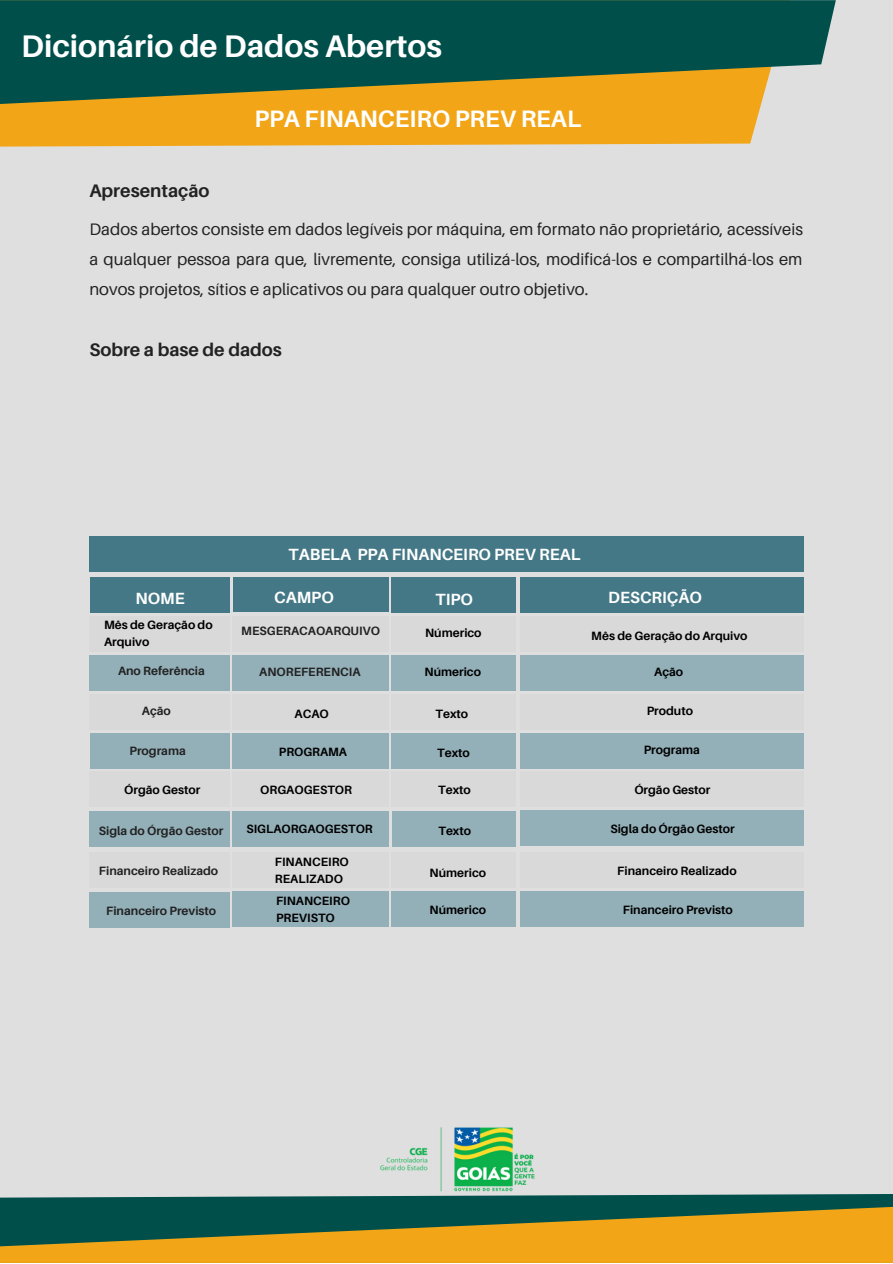
<style>
.page{position:relative;width:893px;height:1264px;background:#fff}
.page>*{position:absolute;margin:0;border:0;box-sizing:border-box;transform-origin:0 0}
.t1{font:700 31.2px "Aileron";color:#fff}
.t2{font:700 23.7px "Aileron";color:#fff}
.t3{font:700 18.15px "Aileron";color:#222}
.t4{font:16.65px/30.3px "Aileron";letter-spacing:.005em;color:#222;text-align:justify}
.t5{font:700 16.2px "Aileron";color:#fff}
.t6{font:700 12px/16.8px "Aileron";color:#000}
.t7{font:700 12px "Aileron";color:#222}
</style>
<div class="page">
<div style="left:0;top:0;width:892px;height:1262px;background:#dfdfdf"></div>
<div style="left:0;top:104px;width:761px;height:43px;background:#f2a516"></div>
<svg style="left:0;top:0;width:835px;height:104px;background:#2f6247"></svg>
<svg style="left:0;top:1194px;width:892px;height:12px;background:#1b605c"></svg>
<svg style="left:0;top:1206px;width:892px;height:56px;background:#988529"></svg>
<img style="left:345px;top:1127px;width:202px;height:69px">
<div style="left:89px;top:537px;width:714px;height:35px;background:#447886"></div>
<div style="left:90px;top:577px;width:140px;height:35px;background:#447886"></div>
<div style="left:392px;top:577px;width:124px;height:35px;background:#447886"></div>
<div style="left:233px;top:577px;width:155px;height:35px;background:#447886"></div>
<div style="left:520px;top:577px;width:284px;height:35px;background:#447886"></div>
<div style="left:89px;top:617px;width:141px;height:35px;background:#d9d9d9"></div>
<div style="left:232px;top:617px;width:157px;height:35px;background:#d9d9d9"></div>
<div style="left:392px;top:617px;width:124px;height:35px;background:#d9d9d9"></div>
<div style="left:520px;top:617px;width:284px;height:35px;background:#d9d9d9"></div>
<div style="left:89px;top:656px;width:141px;height:35px;background:#93afb8"></div>
<div style="left:520px;top:656px;width:284px;height:35px;background:#93afb8"></div>
<div style="left:232px;top:656px;width:157px;height:35px;background:#93afb8"></div>
<div style="left:392px;top:656px;width:124px;height:35px;background:#93afb8"></div>
<div style="left:89px;top:694px;width:141px;height:35px;background:#d9d9d9"></div>
<div style="left:232px;top:694px;width:157px;height:35px;background:#d9d9d9"></div>
<div style="left:392px;top:694px;width:124px;height:35px;background:#d9d9d9"></div>
<div style="left:520px;top:694px;width:284px;height:35px;background:#d9d9d9"></div>
<div style="left:90px;top:733px;width:140px;height:35px;background:#93afb8"></div>
<div style="left:520px;top:733px;width:284px;height:35px;background:#93afb8"></div>
<div style="left:232px;top:733px;width:157px;height:35px;background:#93afb8"></div>
<div style="left:392px;top:733px;width:124px;height:35px;background:#93afb8"></div>
<div style="left:89px;top:772px;width:141px;height:35px;background:#d9d9d9"></div>
<div style="left:232px;top:772px;width:157px;height:35px;background:#d9d9d9"></div>
<div style="left:392px;top:772px;width:124px;height:35px;background:#d9d9d9"></div>
<div style="left:520px;top:772px;width:284px;height:35px;background:#d9d9d9"></div>
<div style="left:89px;top:811px;width:141px;height:35px;background:#93afb8"></div>
<div style="left:520px;top:810px;width:284px;height:35px;background:#93afb8"></div>
<div style="left:232px;top:811px;width:157px;height:35px;background:#93afb8"></div>
<div style="left:392px;top:811px;width:124px;height:35px;background:#93afb8"></div>
<div style="left:89px;top:852px;width:141px;height:35px;background:#d9d9d9"></div>
<div style="left:232px;top:852px;width:157px;height:35px;background:#d9d9d9"></div>
<div style="left:392px;top:852px;width:124px;height:35px;background:#d9d9d9"></div>
<div style="left:520px;top:852px;width:284px;height:35px;background:#d9d9d9"></div>
<div style="left:89px;top:892px;width:141px;height:35px;background:#93afb8"></div>
<div style="left:520px;top:891px;width:284px;height:35px;background:#93afb8"></div>
<div style="left:232px;top:891px;width:157px;height:35px;background:#93afb8"></div>
<div style="left:392px;top:891px;width:124px;height:35px;background:#93afb8"></div>
<h1 class="t1" style="left:21px;top:27px;width:422px">Dicionário de Dados Abertos</h1>
<h3 class="t3" style="left:89px;top:180px;width:122px">Apresentação</h3>
<h2 class="t2" style="left:254px;top:104px;width:328px">PPA FINANCEIRO PREV REAL</h2>
<p class="t4" style="left:89px;top:213px;width:715px">Dados abertos consiste em dados legíveis por máquina, em formato não proprietário, acessíveis a qualquer pessoa para que, livremente, consiga utilizá-los, modificá-los e compartilhá-los em novos projetos, sítios e aplicativos ou para qualquer outro objetivo.</p>
<h3 class="t3" style="left:89px;top:338px;width:194px">Sobre a base de dados</h3>
<h3 class="t5" style="left:288px;top:544px;width:293px">TABELA PPA FINANCEIRO PREV REAL</h3>
<h3 class="t5" style="left:274px;top:587px;width:61px">CAMPO</h3>
<h3 class="t5" style="left:435px;top:588px;width:39px">TIPO</h3>
<h3 class="t5" style="left:135px;top:588px;width:51px">NOME</h3>
<h3 class="t5" style="left:608px;top:587px;width:95px">DESCRIÇÃO</h3>
<p class="t6" style="left:104px;top:616px;width:110px">Mês de Geração do<br>Arquivo</p>
<p class="t7" style="left:118px;top:663px;width:88px">Ano Referência</p>
<p class="t7" style="left:142px;top:703px;width:30px">Ação</p>
<p class="t7" style="left:129px;top:743px;width:58px">Programa</p>
<p class="t7" style="left:241px;top:623px;width:140px">MESGERACAOARQUIVO</p>
<p class="t7" style="left:259px;top:664px;width:103px">ANOREFERENCIA</p>
<p class="t6" style="left:294px;top:705px;width:36px">ACAO</p>
<p class="t6" style="left:279px;top:742px;width:70px">PROGRAMA</p>
<p class="t6" style="left:425px;top:624px;width:58px">Númerico</p>
<p class="t6" style="left:424px;top:663px;width:58px">Númerico</p>
<p class="t6" style="left:435px;top:705px;width:34px">Texto</p>
<p class="t6" style="left:437px;top:744px;width:34px">Texto</p>
<p class="t6" style="left:591px;top:627px;width:158px">Mês de Geração do Arquivo</p>
<p class="t6" style="left:654px;top:663px;width:30px">Ação</p>
<p class="t6" style="left:646px;top:702px;width:48px">Produto</p>
<p class="t6" style="left:643px;top:741px;width:58px">Programa</p>
<p class="t6" style="left:124px;top:781px;width:78px">Órgão Gestor</p>
<p class="t6" style="left:634px;top:781px;width:78px">Órgão Gestor</p>
<p class="t6" style="left:260px;top:781px;width:93px">ORGAOGESTOR</p>
<p class="t6" style="left:438px;top:781px;width:34px">Texto</p>
<p class="t6" style="left:438px;top:822px;width:34px">Texto</p>
<p class="t6" style="left:610px;top:820px;width:126px">Sigla do Órgão Gestor</p>
<p class="t6" style="left:246px;top:820px;width:128px">SIGLAORGAOGESTOR</p>
<p class="t7" style="left:99px;top:823px;width:126px">Sigla do Órgão Gestor</p>
<p class="t7" style="left:99px;top:863px;width:121px">Financeiro Realizado</p>
<p class="t7" style="left:106px;top:903px;width:111px">Financeiro Previsto</p>
<p class="t6" style="left:275px;top:853px;width:75px">FINANCEIRO<br>REALIZADO</p>
<p class="t6" style="left:429px;top:863px;width:58px">Númerico</p>
<p class="t6" style="left:617px;top:861px;width:121px">Financeiro Realizado</p>
<p class="t6" style="left:276px;top:892px;width:75px">FINANCEIRO<br>PREVISTO</p>
<p class="t6" style="left:429px;top:900px;width:58px">Númerico</p>
<p class="t6" style="left:622px;top:901px;width:111px">Financeiro Previsto</p>
</div>
